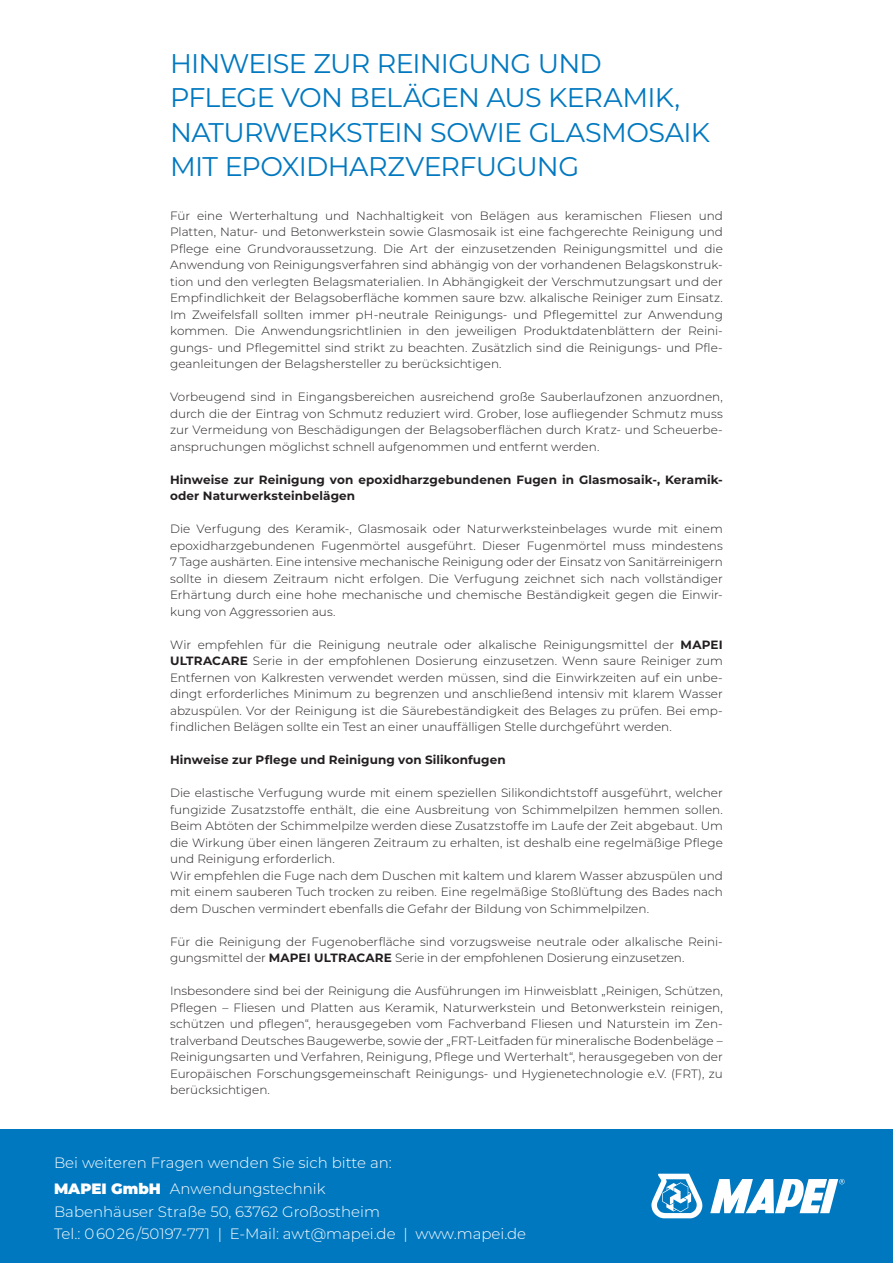
<style>
.page{position:relative;width:893px;height:1263px;background:#fff}
.page>*{position:absolute;margin:0;border:0;box-sizing:border-box;transform-origin:0 0}
.t1{font:27px/34.5px "Montserrat";letter-spacing:-.03em;color:#0078c0}
.t2{font:300 15px/26.5px "Montserrat";color:#fff}
.t3{font:300 12px/16.5px "Montserrat";letter-spacing:.005em;color:#231f20;text-align:justify}
.t4{font:700 12px/16.5px "Montserrat";letter-spacing:.01em;color:#231f20}
.s1{font-weight:700}
.s2{font-weight:900}
</style>
<div class="page">
<div style="left:0;top:1129px;width:893px;height:134px;background:#0078c0"></div>
<svg style="left:651px;top:1174px;width:51px;height:44px"></svg>
<svg style="left:710px;top:1179px;width:135px;height:34px"></svg>
<h1 class="t1" style="left:170px;top:45px;width:541px">HINWEISE ZUR REINIGUNG UND<br>PFLEGE VON BELÄGEN AUS KERAMIK,<br>NATURWERKSTEIN SOWIE GLASMOSAIK<br>MIT EPOXIDHARZVERFUGUNG</h1>
<p class="t3" style="left:170px;top:207px;width:554px">Für eine Werterhaltung und Nachhaltigkeit von Belägen aus keramischen Fliesen und Platten, Natur- und Betonwerkstein sowie Glasmosaik ist eine fachgerechte Reinigung und Pflege eine Grundvoraussetzung. Die Art der einzusetzenden Reinigungsmittel und die Anwendung von Reinigungsverfahren sind abhängig von der vorhandenen Belagskonstruk&shy;tion und den verlegten Belagsmaterialien. In Abhängigkeit der Verschmutzungsart und der Empfindlichkeit der Belagsoberfläche kommen saure bzw. alkalische Reiniger zum Einsatz.<br>Im Zweifelsfall sollten immer pH-neutrale Reinigungs- und Pflegemittel zur Anwendung kommen. Die Anwendungsrichtlinien in den jeweiligen Produktdatenblättern der Reini&shy;gungs- und Pflegemittel sind strikt zu beachten. Zusätzlich sind die Reinigungs- und Pfle&shy;geanleitungen der Belagshersteller zu berücksichtigen.</p>
<p class="t3" style="left:170px;top:388px;width:554px">Vorbeugend sind in Eingangsbereichen ausreichend große Sauberlaufzonen anzuordnen, durch die der Eintrag von Schmutz reduziert wird. Grober, lose aufliegender Schmutz muss zur Vermeidung von Beschädigungen der Belagsoberflächen durch Kratz- und Scheuerbe&shy;anspruchungen möglichst schnell aufgenommen und entfernt werden.</p>
<p class="t4" style="left:170px;top:470px;width:554px">Hinweise zur Reinigung von epoxidharzgebundenen Fugen in Glasmosaik-, Keramik&shy;oder Naturwerksteinbelägen</p>
<p class="t3" style="left:170px;top:520px;width:554px">Die Verfugung des Keramik-, Glasmosaik oder Naturwerksteinbelages wurde mit einem epoxidharzgebundenen Fugenmörtel ausgeführt. Dieser Fugenmörtel muss mindestens 7 Tage aushärten. Eine intensive mechanische Reinigung oder der Einsatz von Sanitärreinigern sollte in diesem Zeitraum nicht erfolgen. Die Verfugung zeichnet sich nach vollständiger Erhärtung durch eine hohe mechanische und chemische Beständigkeit gegen die Einwir&shy;kung von Aggressorien aus.</p>
<p class="t3" style="left:170px;top:636px;width:554px">Wir empfehlen für die Reinigung neutrale oder alkalische Reinigungsmittel der <span class="s1">MAPEI ULTRACARE</span> Serie in der empfohlenen Dosierung einzusetzen. Wenn saure Reiniger zum Entfernen von Kalkresten verwendet werden müssen, sind die Einwirkzeiten auf ein unbe&shy;dingt erforderliches Minimum zu begrenzen und anschließend intensiv mit klarem Wasser abzuspülen. Vor der Reinigung ist die Säurebeständigkeit des Belages zu prüfen. Bei emp&shy;findlichen Belägen sollte ein Test an einer unauffälligen Stelle durchgeführt werden.</p>
<p class="t4" style="left:170px;top:751px;width:337px">Hinweise zur Pflege und Reinigung von Silikonfugen</p>
<p class="t3" style="left:170px;top:784px;width:554px;text-align:left">Die elastische Verfugung wurde mit einem speziellen Silikondichtstoff ausgeführt, welcher fungizide Zusatzstoffe enthält, die eine Ausbreitung von Schimmelpilzen hemmen sollen.<br>Beim Abtöten der Schimmelpilze werden diese Zusatzstoffe im Laufe der Zeit abgebaut. Um die Wirkung über einen längeren Zeitraum zu erhalten, ist deshalb eine regelmäßige Pflege und Reinigung erforderlich.<br>Wir empfehlen die Fuge nach dem Duschen mit kaltem und klarem Wasser abzuspülen und mit einem sauberen Tuch trocken zu reiben. Eine regelmäßige Stoßlüftung des Bades nach dem Duschen vermindert ebenfalls die Gefahr der Bildung von Schimmelpilzen.</p>
<p class="t3" style="left:170px;top:933px;width:554px">Für die Reinigung der Fugenoberfläche sind vorzugsweise neutrale oder alkalische Reini&shy;gungsmittel der <span class="s1">MAPEI ULTRACARE</span> Serie in der empfohlenen Dosierung einzusetzen.</p>
<p class="t3" style="left:170px;top:982px;width:554px">Insbesondere sind bei der Reinigung die Ausführungen im Hinweisblatt „Reinigen, Schützen, Pflegen – Fliesen und Platten aus Keramik, Naturwerkstein und Betonwerkstein reinigen, schützen und pflegen“, herausgegeben vom Fachverband Fliesen und Naturstein im Zen&shy;tralverband Deutsches Baugewerbe, sowie der „FRT-Leitfaden für mineralische Bodenbeläge – Reinigungsarten und Verfahren, Reinigung, Pflege und Werterhalt“, herausgegeben von der Europäischen Forschungsgemeinschaft Reinigungs- und Hygienetechnologie e.V. (FRT), zu berücksichtigen.</p>
<p class="t2" style="left:54px;top:1149px;width:339px">Bei weiteren Fragen wenden Sie sich bitte an:<br><span class="s2">MAPEI GmbH</span> Anwendungstechnik</p>
<p class="t2" style="left:54px;top:1199px;width:474px;line-height:22.2px">Babenhäuser Straße 50, 63762 Großostheim<br>Tel.: 0 60 26 /50197-771 | E-Mail: awt@mapei.de | www.mapei.de</p>
</div>
